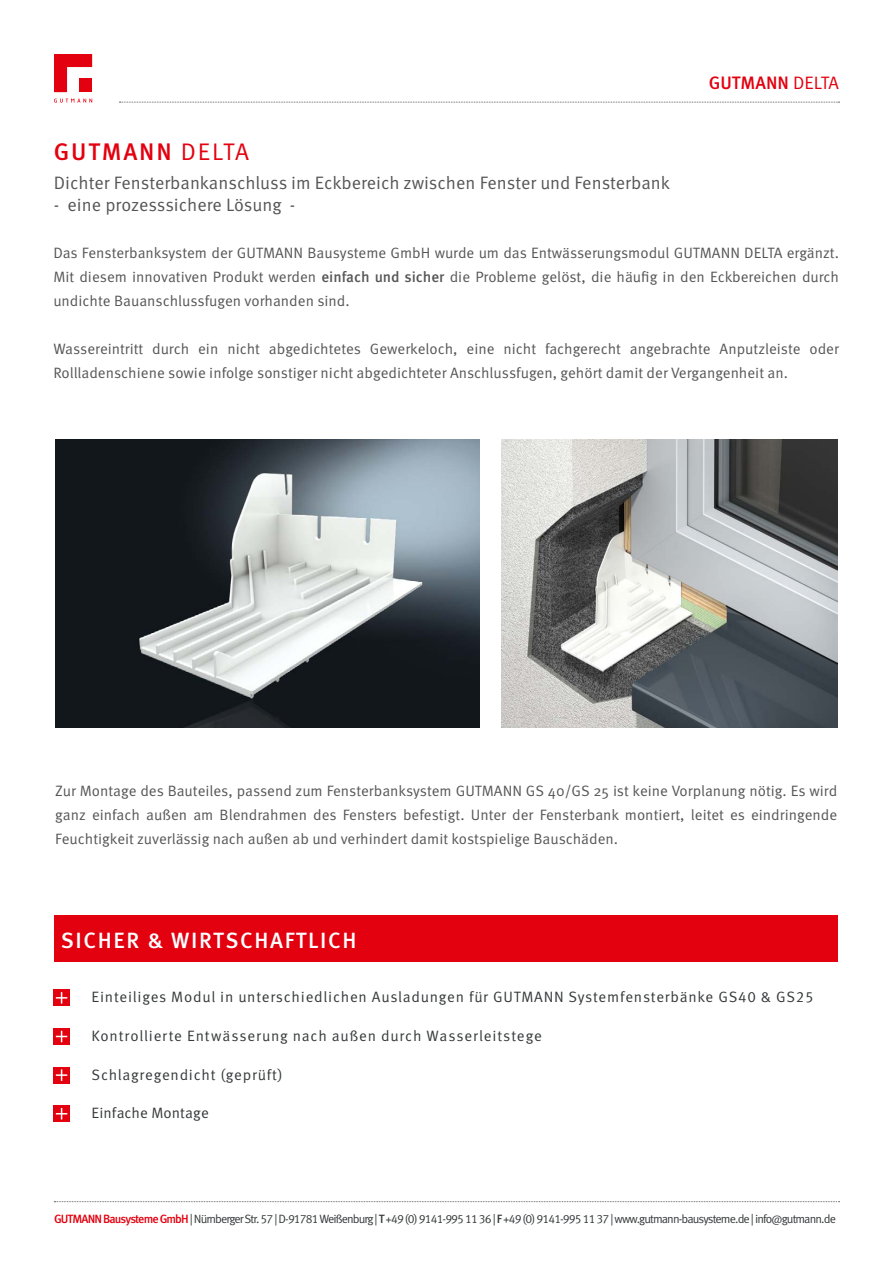
<style>
.page{position:relative;width:893px;height:1263px;background:#fff}
.page>*{position:absolute;margin:0;border:0;box-sizing:border-box;transform-origin:0 0}
.t1{font:500 24px "Gutmann Meta";letter-spacing:.075em;color:#e3000f}
.t2{font:500 22.05px "Gutmann Meta";letter-spacing:.075em;color:#fff}
.t3{font:18px "Gutmann Meta Norm";letter-spacing:-.005em;color:#565656}
.t4{font:500 18px "Gutmann Meta";color:#e3000f}
.t5{font:15px/24px "Gutmann Meta Norm";color:#565656;text-align:justify}
.t6{font:15px "Gutmann Meta Norm";letter-spacing:.05em;color:#36393a}
.t7{font:15px "Gutmann Meta Norm";color:#36393a}
.t8{font:12px "Gutmann Meta Norm";letter-spacing:-.075em;color:#36393a}
.s1{font-family:"Gutmann Meta Norm";font-weight:400}
.s2{font-family:"Gutmann Meta";font-weight:500}
.s3{font-family:"Gutmann Meta";font-weight:500;color:#e3000f}
</style>
<div class="page">
<svg style="left:54px;top:99px;width:38px;height:4px"></svg>
<svg style="left:54px;top:54px;width:38px;height:38px"></svg>
<div style="left:79px;top:78px;width:13px;height:14px;background:#e3000f"></div>
<svg style="left:119px;top:102px;width:721px;height:1px"></svg>
<svg style="left:54px;top:1201px;width:786px;height:1px"></svg>
<img style="left:55px;top:440px;width:424px;height:288px">
<img style="left:502px;top:440px;width:335px;height:288px">
<div style="left:54px;top:915px;width:784px;height:47px;background:#e3000f"></div>
<div style="left:53px;top:989px;width:17px;height:17px;background:#e3000f"></div>
<svg style="left:56px;top:992px;width:11px;height:11px"></svg>
<div style="left:53px;top:1028px;width:17px;height:17px;background:#e3000f"></div>
<svg style="left:56px;top:1031px;width:11px;height:11px"></svg>
<div style="left:53px;top:1067px;width:17px;height:16px;background:#e3000f"></div>
<svg style="left:56px;top:1069px;width:11px;height:12px"></svg>
<div style="left:53px;top:1105px;width:17px;height:17px;background:#e3000f"></div>
<svg style="left:56px;top:1108px;width:11px;height:11px"></svg>
<p class="t4" style="left:709px;top:69px;width:132px">GUTMANN <span class="s1">DELTA</span></p>
<h1 class="t1" style="left:54px;top:133px;width:197px">GUTMANN <span class="s1">DELTA</span></h1>
<p class="t3" style="left:54px;top:169px;width:618px">Dichter Fensterbankanschluss im Eckbereich zwischen Fenster und Fensterbank</p>
<p class="t3" style="left:54px;top:191px;width:243px">- eine prozesssichere Lösung -</p>
<p class="t5" style="left:53px;top:240px;width:787px">Das Fensterbanksystem der GUTMANN Bausysteme GmbH wurde um das Entwässerungsmodul GUTMANN DELTA ergänzt.<br>Mit diesem innovativen Produkt werden <span class="s2">einfach und sicher</span> die Probleme gelöst, die häufig in den Eckbereichen durch undichte Bauanschlussfugen vorhanden sind.</p>
<p class="t5" style="left:53px;top:336px;width:787px">Wassereintritt durch ein nicht abgedichtetes Gewerkeloch, eine nicht fachgerecht angebrachte Anputzleiste oder<br>Rollladenschiene sowie infolge sonstiger nicht abgedichteter Anschlussfugen, gehört damit der Vergangenheit an.</p>
<p class="t5" style="left:55px;top:778px;width:783px">Zur Montage des Bauteiles, passend zum Fensterbanksystem GUTMANN GS 40/GS 25 ist keine Vorplanung nötig. Es wird ganz einfach außen am Blendrahmen des Fensters befestigt. Unter der Fensterbank montiert, leitet es eindringende Feuchtigkeit zuverlässig nach außen ab und verhindert damit kostspielige Bauschäden.</p>
<h2 class="t2" style="left:61px;top:923px;width:297px">SICHER &amp; WIRTSCHAFTLICH</h2>
<p class="t6" style="left:92px;top:986px;width:724px">Einteiliges Modul in unterschiedlichen Ausladungen für GUTMANN Systemfensterbänke GS40 &amp; GS25</p>
<p class="t6" style="left:92px;top:1024px;width:452px">Kontrollierte Entwässerung nach außen durch Wasserleitstege</p>
<p class="t6" style="left:92px;top:1063px;width:193px">Schlagregendicht (geprüft)</p>
<p class="t7" style="left:92px;top:1102px;width:119px">Einfache Montage</p>
<p class="t8" style="left:54px;top:1210px;width:783px"><span class="s3">GUTMANN Bausysteme GmbH</span> | Nürnberger Str. 57 | D-91781 Weißenburg | <span class="s2">T</span> +49 (0) 9141-995 11 36 | <span class="s2">F</span> +49 (0) 9141-995 11 37 | www.gutmann-bausysteme.de | info@gutmann.de</p>
</div>
